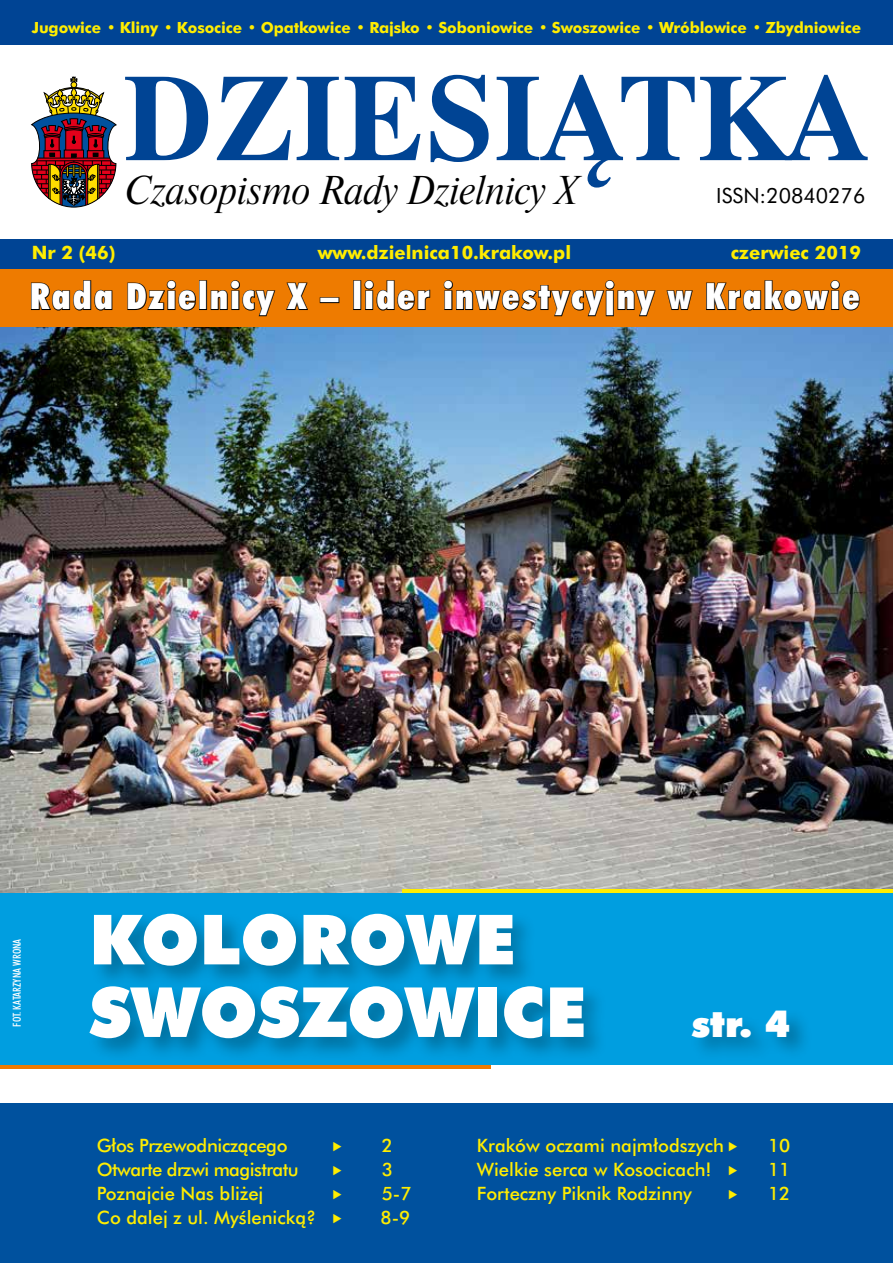
<style>
.page{position:relative;width:893px;height:1263px;background:#fff}
.page>*{position:absolute;margin:0;border:0;box-sizing:border-box;transform-origin:0 0}
.t1{font:700 108.75px "Dutch 801 Rm PL";color:#004494}
.t2{font:67.5px/72.6px "Futura X Blk PL";color:#fff}
.t3{font:38.1px "Dutch 801 It Hd PL";color:#000}
.t4{font:36px "Futura X Blk PL";color:#fff}
.t5{font:34.5px "Futura X Blk Cn PL";letter-spacing:.07em;color:#fff}
.t6{font:21px "Futurum Ibis EE";color:#000}
.t7{font:18px "Futura Md PL";color:#ffed00}
.t8{font:700 18px "Futura PL";color:#ffed00}
.t9{font:18px "Futura Md PL";letter-spacing:-.03em;color:#ffed00}
.t10{font:18px "Futura Md PL";letter-spacing:-.02em;color:#ffed00}
.t11{font:700 15px "Futura PL";letter-spacing:-.01em;color:#ffed00}
.t12{font:10.5px "Futura Md Cn PL";color:#fff}
</style>
<div class="page">
<img style="left:0;top:327px;width:893px;height:566px">
<div style="left:0;top:1103px;width:893px;height:160px;background:#00519e"></div>
<div style="left:0;top:893px;width:893px;height:171px;background:#009ee0"></div>
<div style="left:0;top:269px;width:893px;height:58px;background:#ee7b00"></div>
<hr style="left:402px;top:889px;width:491px;height:4px;background:#ffed00">
<svg style="left:0;top:1064px;width:491px;height:4px;background:#b28338"></svg>
<svg style="left:31px;top:280px;width:82px;height:31px"></svg>
<svg style="left:127px;top:280px;width:69px;height:31px"></svg>
<div style="left:199px;top:280px;width:8px;height:30px;border:2px solid #000"></div>
<svg style="left:210px;top:280px;width:66px;height:37px"></svg>
<svg style="left:286px;top:282px;width:22px;height:28px"></svg>
<div style="left:320px;top:297px;width:19px;height:6px;border:2px solid #000"></div>
<div style="left:353px;top:280px;width:8px;height:30px;border:2px solid #000"></div>
<svg style="left:364px;top:280px;width:67px;height:31px"></svg>
<svg style="left:443px;top:280px;width:213px;height:37px"></svg>
<svg style="left:666px;top:290px;width:27px;height:20px"></svg>
<svg style="left:706px;top:280px;width:154px;height:31px"></svg>
<div style="left:87px;top:910px;width:727px;height:152px;background:#000;opacity:.28"></div>
<div style="left:0;top:0;width:893px;height:44px;background:#004494"></div>
<svg style="left:31px;top:77px;width:86px;height:131px"></svg>
<div style="left:0;top:239px;width:893px;height:30px;background:#004494"></div>
<p class="t11" style="left:32px;top:18px;width:831px">Jugowice • Kliny • Kosocice • Opatkowice • Rajsko • Soboniowice • Swoszowice • Wróblowice • Zbydniowice</p>
<h1 class="t1" style="left:122px;top:44px;width:745px">DZIESIĄTKA</h1>
<h3 class="t3" style="left:126px;top:167px;width:454px">Czasopismo Rady Dzielnicy X</h3>
<p class="t6" style="left:716px;top:183px;width:151px">ISSN:20840276</p>
<p class="t8" style="left:32px;top:241px;width:85px">Nr 2 (46)</p>
<p class="t8" style="left:318px;top:241px;width:255px">www.dzielnica10.krakow.pl</p>
<p class="t8" style="left:731px;top:241px;width:132px">czerwiec 2019</p>
<h3 class="t5" style="left:30px;top:274px;width:831px">Rada Dzielnicy X – lider inwestycyjny w Krakowie</h3>
<p class="t12" style="left:10px;top:1026px;width:89px;rotate:-90deg">FOT. KATARZYNA WRONA</p>
<h2 class="t2" style="left:89px;top:902px;width:498px">KOLOROWE<br>SWOSZOWICE</h2>
<h3 class="t4" style="left:692px;top:1001px;width:100px">str. 4</h3>
<p class="t10" style="left:97px;top:1134px;width:192px">Głos Przewodniczącego</p>
<p class="t7" style="left:382px;top:1134px;width:13px">2</p>
<p class="t9" style="left:97px;top:1158px;width:203px">Otwarte drzwi magistratu</p>
<p class="t7" style="left:382px;top:1158px;width:13px">3</p>
<p class="t7" style="left:97px;top:1182px;width:168px">Poznajcie Nas bliżej</p>
<p class="t7" style="left:382px;top:1182px;width:31px">5-7</p>
<p class="t7" style="left:97px;top:1206px;width:221px">Co dalej z ul. Myślenicką?</p>
<p class="t7" style="left:380px;top:1206px;width:31px">8-9</p>
<p class="t7" style="left:477px;top:1134px;width:249px">Kraków oczami najmłodszych</p>
<p class="t7" style="left:768px;top:1134px;width:24px">10</p>
<p class="t7" style="left:477px;top:1158px;width:236px">Wielkie serca w Kosocicach!</p>
<p class="t7" style="left:768px;top:1158px;width:24px">11</p>
<p class="t7" style="left:477px;top:1182px;width:217px">Forteczny Piknik Rodzinny</p>
<p class="t7" style="left:768px;top:1182px;width:24px">12</p>
</div>
